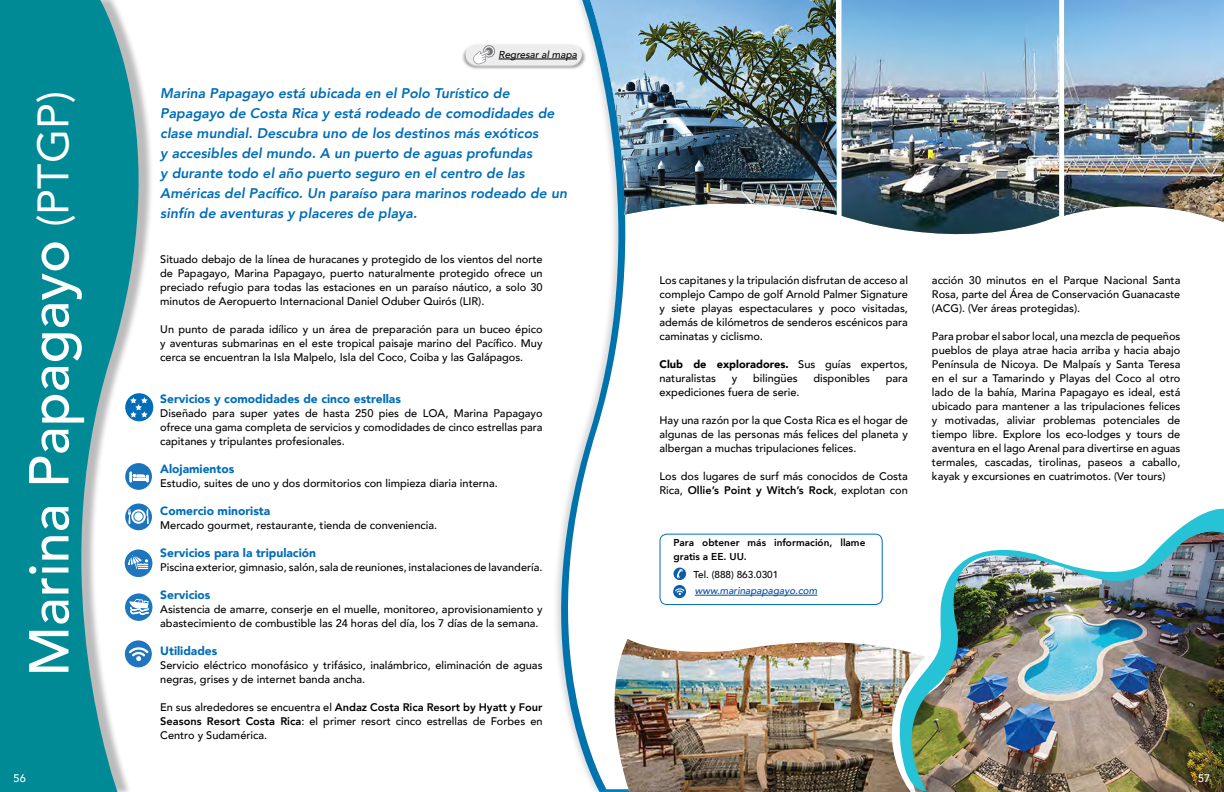
<style>
.page{position:relative;width:1224px;height:792px;background:#fff}
.page>*{position:absolute;margin:0;border:0;box-sizing:border-box;transform-origin:0 0}
.t1{font:500 55.6px "Avenir";color:#fff}
.t2{font:italic 800 14px/20px "Avenir";color:#006db8}
.t3{font:900 12px "Avenir";color:#006db8}
.t4{font:500 11px/14px "Avenir";color:#000;text-align:justify}
.t5{font:500 11px "Avenir";color:#fff}
.t6{font:800 10px/14px "Avenir";color:#000}
.t7{font:italic 500 10px "Avenir";color:#034ea2}
.t8{font:500 10px "Avenir";color:#000}
.t9{font:italic 500 10px "Avenir";color:#000}
.s1{font-weight:400;font-size:44px}
.s2{font-weight:800}
.s3{font-weight:900}
</style>
<div class="page">
<svg style="left:0;top:0;width:154px;height:792px;fill:#008a96"></svg>
<svg style="left:556px;top:0;width:326px;height:789px"></svg>
<hr style="left:695px;top:595px;width:122px;height:1px;background:#034ea2">
<svg style="left:673px;top:568px;width:13px;height:30px"></svg>
<div style="left:660px;top:534px;width:223px;height:71px;border:1px solid #006db8;border-radius:7px"></div>
<img style="left:925px;top:508px;width:299px;height:283px">
<img style="left:590px;top:0;width:247px;height:215px">
<svg style="left:842px;top:236px;width:40px;height:21px"></svg>
<img style="left:842px;top:0;width:382px;height:236px">
<div style="left:125px;top:463px;width:27px;height:27px;background:#1c75bc;border-radius:50%"></div>
<svg style="left:130px;top:472px;width:19px;height:10px"></svg>
<div style="left:125px;top:504px;width:27px;height:26px;background:#1c75bc;border-radius:50%"></div>
<svg style="left:131px;top:509px;width:15px;height:15px"></svg>
<svg style="left:128px;top:509px;width:3px;height:15px"></svg>
<svg style="left:146px;top:509px;width:3px;height:15px"></svg>
<div style="left:133px;top:512px;width:11px;height:10px;border:1px solid #1c76bc;border-radius:50%"></div>
<div style="left:125px;top:549px;width:27px;height:28px;background:#2076bc;border-radius:50%"></div>
<svg style="left:128px;top:555px;width:20px;height:14px"></svg>
<div style="left:125px;top:593px;width:27px;height:28px;background:#2076bc;border-radius:50%"></div>
<svg style="left:129px;top:599px;width:20px;height:16px"></svg>
<svg style="left:125px;top:640px;width:27px;height:27px"></svg>
<svg style="left:597px;top:629px;width:285px;height:163px"></svg>
<img style="left:613px;top:637px;width:312px;height:155px">
<div style="left:125px;top:393px;width:28px;height:28px;background:#006db8;border-radius:50%"></div>
<svg style="left:130px;top:397px;width:18px;height:21px"></svg>
<img style="left:462px;top:38px;width:132px;height:39px">
<svg style="left:466px;top:44px;width:116px;height:23px;background:#dededf"></svg>
<h1 class="t1" style="left:1px;top:676px;width:587px;rotate:-90deg">Marina Papagayo <span class="s1">(PTGP)</span></h1>
<p class="t9" style="left:499px;top:49px;width:80px">Regresar al mapa</p>
<p class="t2" style="left:160px;top:84px;width:408px">Marina Papagayo está ubicada en el Polo Turístico de Papagayo de Costa Rica y está rodeado de comodidades de clase mundial. Descubra uno de los destinos más exóticos<br>y accesibles del mundo. A un puerto de aguas profundas<br>y durante todo el año puerto seguro en el centro de las Américas del Pacífico. Un paraíso para marinos rodeado de un sinfín de aventuras y placeres de playa.</p>
<p class="t4" style="left:160px;top:252px;width:384px">Situado debajo de la línea de huracanes y protegido de los vientos del norte de Papagayo, Marina Papagayo, puerto naturalmente protegido ofrece un preciado refugio para todas las estaciones en un paraíso náutico, a solo 30 minutos de Aeropuerto Internacional Daniel Oduber Quirós (LIR).</p>
<p class="t4" style="left:160px;top:322px;width:384px">Un punto de parada idílico y un área de preparación para un buceo épico y aventuras submarinas en el este tropical paisaje marino del Pacífico. Muy cerca se encuentran la Isla Malpelo, Isla del Coco, Coiba y las Galápagos.</p>
<p class="t3" style="left:160px;top:389px;width:242px">Servicios y comodidades de cinco estrellas</p>
<p class="t4" style="left:160px;top:406px;width:384px">Diseñado para super yates de hasta 250 pies de LOA, Marina Papagayo ofrece una gama completa de servicios y comodidades de cinco estrellas para capitanes y tripulantes profesionales.</p>
<p class="t3" style="left:160px;top:459px;width:75px">Alojamientos</p>
<p class="t4" style="left:160px;top:476px;width:339px">Estudio, suites de uno y dos dormitorios con limpieza diaria interna.</p>
<p class="t3" style="left:160px;top:501px;width:111px">Comercio minorista</p>
<p class="t4" style="left:160px;top:518px;width:278px">Mercado gourmet, restaurante, tienda de conveniencia.</p>
<p class="t3" style="left:160px;top:543px;width:157px">Servicios para la tripulación</p>
<p class="t4" style="left:160px;top:560px;width:384px">Piscina exterior, gimnasio, salón, sala de reuniones, instalaciones de lavandería.</p>
<p class="t3" style="left:160px;top:585px;width:52px">Servicios</p>
<p class="t4" style="left:160px;top:602px;width:384px">Asistencia de amarre, conserje en el muelle, monitoreo, aprovisionamiento y abastecimiento de combustible las 24 horas del día, los 7 días de la semana.</p>
<p class="t3" style="left:160px;top:641px;width:59px">Utilidades</p>
<p class="t4" style="left:160px;top:658px;width:384px">Servicio eléctrico monofásico y trifásico, inalámbrico, eliminación de aguas negras, grises y de internet banda ancha.</p>
<p class="t4" style="left:160px;top:700px;width:384px">En sus alrededores se encuentra el <span class="s2">Andaz Costa Rica Resort by Hyatt y Four Seasons Resort Costa Rica</span>: el primer resort cinco estrellas de Forbes en Centro y Sudamérica.</p>
<p class="t4" style="left:660px;top:273px;width:250px">Los capitanes y la tripulación disfrutan de acceso al complejo Campo de golf Arnold Palmer Signature y siete playas espectaculares y poco visitadas, además de kilómetros de senderos escénicos para caminatas y ciclismo.</p>
<p class="t4" style="left:660px;top:357px;width:250px"><span class="s3">Club de exploradores.</span> Sus guías expertos, naturalistas</p>
<p class="t4" style="left:732px;top:371px;width:7px">y</p>
<p class="t4" style="left:753px;top:371px;width:46px">bilingües</p>
<p class="t4" style="left:813px;top:371px;width:58px">disponibles</p>
<p class="t4" style="left:886px;top:371px;width:24px">para</p>
<p class="t4" style="left:660px;top:385px;width:142px">expediciones fuera de serie.</p>
<p class="t4" style="left:660px;top:413px;width:250px">Hay una razón por la que Costa Rica es el hogar de algunas de las personas más felices del planeta y albergan a muchas tripulaciones felices.</p>
<p class="t4" style="left:660px;top:469px;width:250px">Los dos lugares de surf más conocidos de Costa<br>Rica, <span class="s2">Ollie’s Point y Witch’s Rock</span>, explotan con</p>
<p class="t6" style="left:674px;top:535px;width:193px">Para obtener más información, llame gratis a EE. UU.</p>
<p class="t8" style="left:694px;top:566px;width:86px">Tel. (888) 863.0301</p>
<p class="t7" style="left:695px;top:585px;width:124px">www.marinapapagayo.com</p>
<p class="t4" style="left:932px;top:273px;width:250px">acción 30 minutos en el Parque Nacional Santa Rosa, parte del Área de Conservación Guanacaste (ACG). (Ver áreas protegidas).</p>
<p class="t4" style="left:932px;top:329px;width:250px">Para probar el sabor local, una mezcla de pequeños pueblos de playa atrae hacia arriba y hacia abajo Península de Nicoya. De Malpaís y Santa Teresa en el sur a Tamarindo y Playas del Coco al otro lado de la bahía, Marina Papagayo es ideal, está ubicado para mantener a las tripulaciones felices y motivadas, aliviar problemas potenciales de tiempo libre. Explore los eco-lodges y tours de aventura en el lago Arenal para divertirse en aguas termales, cascadas, tirolinas, paseos a caballo, kayak y excursiones en cuatrimotos. (Ver tours)</p>
<p class="t5" style="left:14px;top:769px;width:14px">56</p>
<p class="t5" style="left:1198px;top:769px;width:14px">57</p>
</div>
